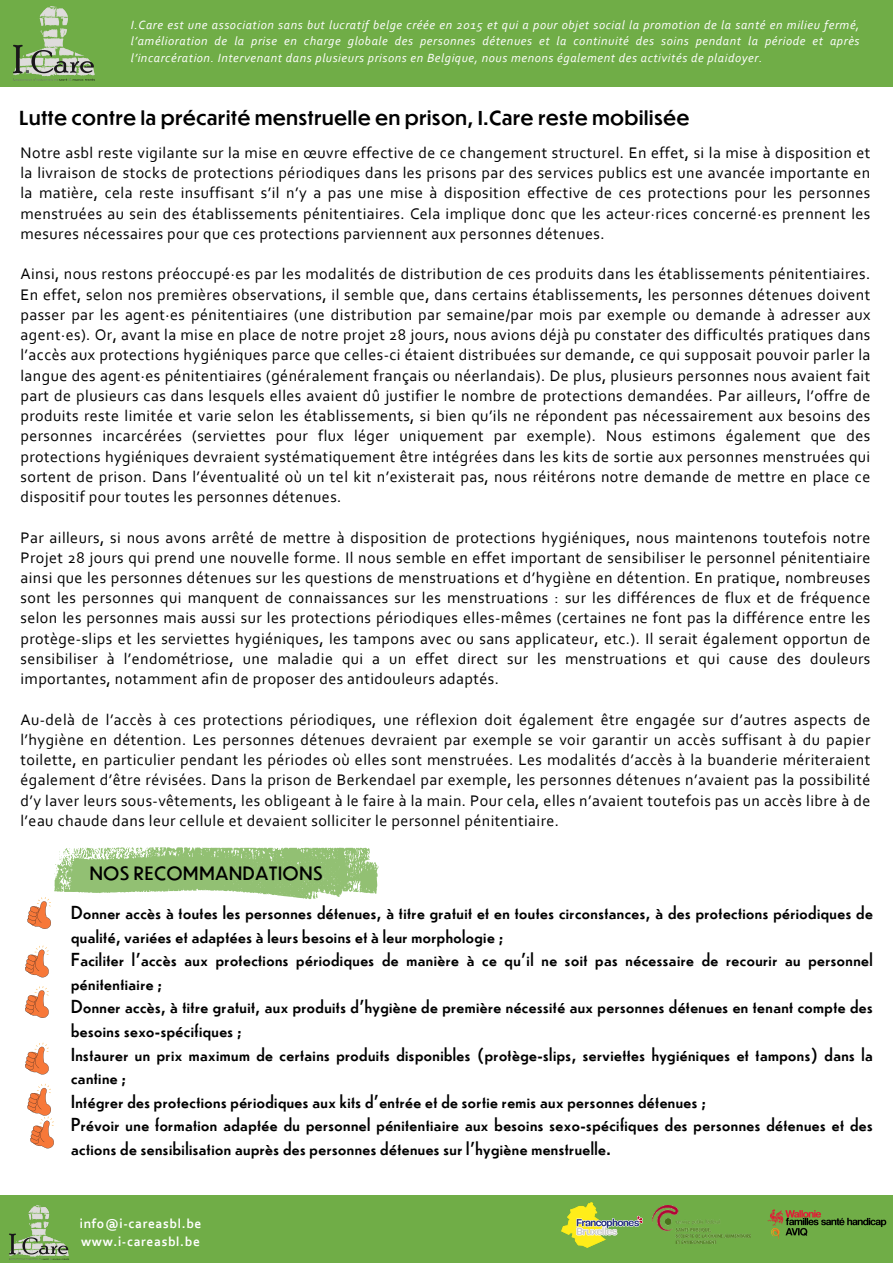
<style>
.page{position:relative;width:893px;height:1264px;background:#fff}
.page>*{position:absolute;margin:0;border:0;box-sizing:border-box;transform-origin:0 0}
.t1{font:500 18.75px "Dunbar Tall";letter-spacing:.045em;color:#000}
.t2{font:18px "Dunbar Tall";letter-spacing:.045em;color:#000}
.t3{font:17.55px/23.5px "Dunbar Low";letter-spacing:.025em;color:#000}
.t4{font:16.05px/20.2px "Corbel";letter-spacing:.025em;color:#000;text-align:justify}
.t5{font:700 13.5px "Corbel";letter-spacing:.05em;color:#fff}
.t6{font:italic 12.45px/16.6px "Corbel";letter-spacing:.045em;color:#fff;text-align:justify}
</style>
<div class="page">
<div style="left:0;top:0;width:892px;height:87px;background:#70ad47"></div>
<img style="left:13px;top:6px;width:82px;height:75px">
<svg style="left:25px;top:986px;width:24px;height:32px"></svg>
<svg style="left:25px;top:1042px;width:24px;height:33px"></svg>
<svg style="left:27px;top:1083px;width:27px;height:66px"></svg>
<div style="left:0;top:1194px;width:892px;height:68px;background:#70ad47"></div>
<img style="left:9px;top:1205px;width:60px;height:55px">
<img style="left:767px;top:1209px;width:120px;height:30px">
<img style="left:652px;top:1205px;width:98px;height:37px">
<img style="left:561px;top:1202px;width:81px;height:44px">
<svg style="left:25px;top:945px;width:24px;height:33px"></svg>
<svg style="left:27px;top:847px;width:351px;height:82px"></svg>
<p class="t6" style="left:131px;top:17px;width:730px">I.Care est une association sans but lucratif belge créée en 2015 et qui a pour objet social la promotion de la santé en milieu fermé, l’amélioration de la prise en charge globale des personnes détenues et la continuité des soins pendant la période et après l’incarcération. Intervenant dans plusieurs prisons en Belgique, nous menons également des activités de plaidoyer.</p>
<p class="t1" style="left:19px;top:104px;width:671px">Lutte contre la précarité menstruelle en prison, I.Care reste mobilisée</p>
<p class="t4" style="left:21px;top:144px;width:851px">Notre asbl reste vigilante sur la mise en œuvre effective de ce changement structurel. En effet, si la mise à disposition et la livraison de stocks de protections périodiques dans les prisons par des services publics est une avancée importante en la matière, cela reste insuffisant s’il n’y a pas une mise à disposition effective de ces protections pour les personnes menstruées au sein des établissements pénitentiaires. Cela implique donc que les acteur·rices concerné·es prennent les mesures nécessaires pour que ces protections parviennent aux personnes détenues.</p>
<p class="t4" style="left:21px;top:265px;width:851px">Ainsi, nous restons préoccupé∙es par les modalités de distribution de ces produits dans les établissements pénitentiaires.<br>En effet, selon nos premières observations, il semble que, dans certains établissements, les personnes détenues doivent passer par les agent·es pénitentiaires (une distribution par semaine/par mois par exemple ou demande à adresser aux agent∙es). Or, avant la mise en place de notre projet 28 jours, nous avions déjà pu constater des difficultés pratiques dans l’accès aux protections hygiéniques parce que celles-ci étaient distribuées sur demande, ce qui supposait pouvoir parler la langue des agent·es pénitentiaires (généralement français ou néerlandais). De plus, plusieurs personnes nous avaient fait part de plusieurs cas dans lesquels elles avaient dû justifier le nombre de protections demandées. Par ailleurs, l’offre de produits reste limitée et varie selon les établissements, si bien qu’ils ne répondent pas nécessairement aux besoins des personnes incarcérées (serviettes pour flux léger uniquement par exemple). Nous estimons également que des protections hygiéniques devraient systématiquement être intégrées dans les kits de sortie aux personnes menstruées qui sortent de prison. Dans l’éventualité où un tel kit n’existerait pas, nous réitérons notre demande de mettre en place ce dispositif pour toutes les personnes détenues.</p>
<p class="t4" style="left:21px;top:528px;width:851px">Par ailleurs, si nous avons arrêté de mettre à disposition de protections hygiéniques, nous maintenons toutefois notre Projet 28 jours qui prend une nouvelle forme. Il nous semble en effet important de sensibiliser le personnel pénitentiaire ainsi que les personnes détenues sur les questions de menstruations et d’hygiène en détention. En pratique, nombreuses sont les personnes qui manquent de connaissances sur les menstruations : sur les différences de flux et de fréquence selon les personnes mais aussi sur les protections périodiques elles-mêmes (certaines ne font pas la différence entre les protège-slips et les serviettes hygiéniques, les tampons avec ou sans applicateur, etc.). Il serait également opportun de sensibiliser à l’endométriose, une maladie qui a un effet direct sur les menstruations et qui cause des douleurs importantes, notamment afin de proposer des antidouleurs adaptés.</p>
<p class="t4" style="left:21px;top:710px;width:851px">Au-delà de l’accès à ces protections périodiques, une réflexion doit également être engagée sur d’autres aspects de l’hygiène en détention. Les personnes détenues devraient par exemple se voir garantir un accès suffisant à du papier toilette, en particulier pendant les périodes où elles sont menstruées. Les modalités d’accès à la buanderie mériteraient également d’être révisées. Dans la prison de Berkendael par exemple, les personnes détenues n’avaient pas la possibilité d’y laver leurs sous-vêtements, les obligeant à le faire à la main. Pour cela, elles n’avaient toutefois pas un accès libre à de l’eau chaude dans leur cellule et devaient solliciter le personnel pénitentiaire.</p>
<p class="t2" style="left:90px;top:860px;width:234px">NOS RECOMMANDATIONS</p>
<p class="t3" style="left:71px;top:899px;width:803px">Donner accès à toutes les personnes détenues, à titre gratuit et en toutes circonstances, à des protections périodiques de qualité, variées et adaptées à leurs besoins et à leur morphologie ;</p>
<p class="t3" style="left:71px;top:946px;width:803px">Faciliter l’accès aux protections périodiques de manière à ce qu’il ne soit pas nécessaire de recourir au personnel pénitentiaire ;</p>
<p class="t3" style="left:71px;top:994px;width:803px">Donner accès, à titre gratuit, aux produits d’hygiène de première nécessité aux personnes détenues en tenant compte des besoins sexo-spécifiques ;</p>
<p class="t3" style="left:71px;top:1041px;width:803px">Instaurer un prix maximum de certains produits disponibles (protège-slips, serviettes hygiéniques et tampons) dans la cantine ;</p>
<p class="t3" style="left:71px;top:1088px;width:636px">Intégrer des protections périodiques aux kits d’entrée et de sortie remis aux personnes détenues ;</p>
<p class="t3" style="left:71px;top:1112px;width:803px">Prévoir une formation adaptée du personnel pénitentiaire aux besoins sexo-spécifiques des personnes détenues et des actions de sensibilisation auprès des personnes détenues sur l’hygiène menstruelle.</p>
<p class="t5" style="left:80px;top:1218px;width:123px">info@i-careasbl.be</p>
<p class="t5" style="left:81px;top:1236px;width:120px">www.i-careasbl.be</p>
</div>
